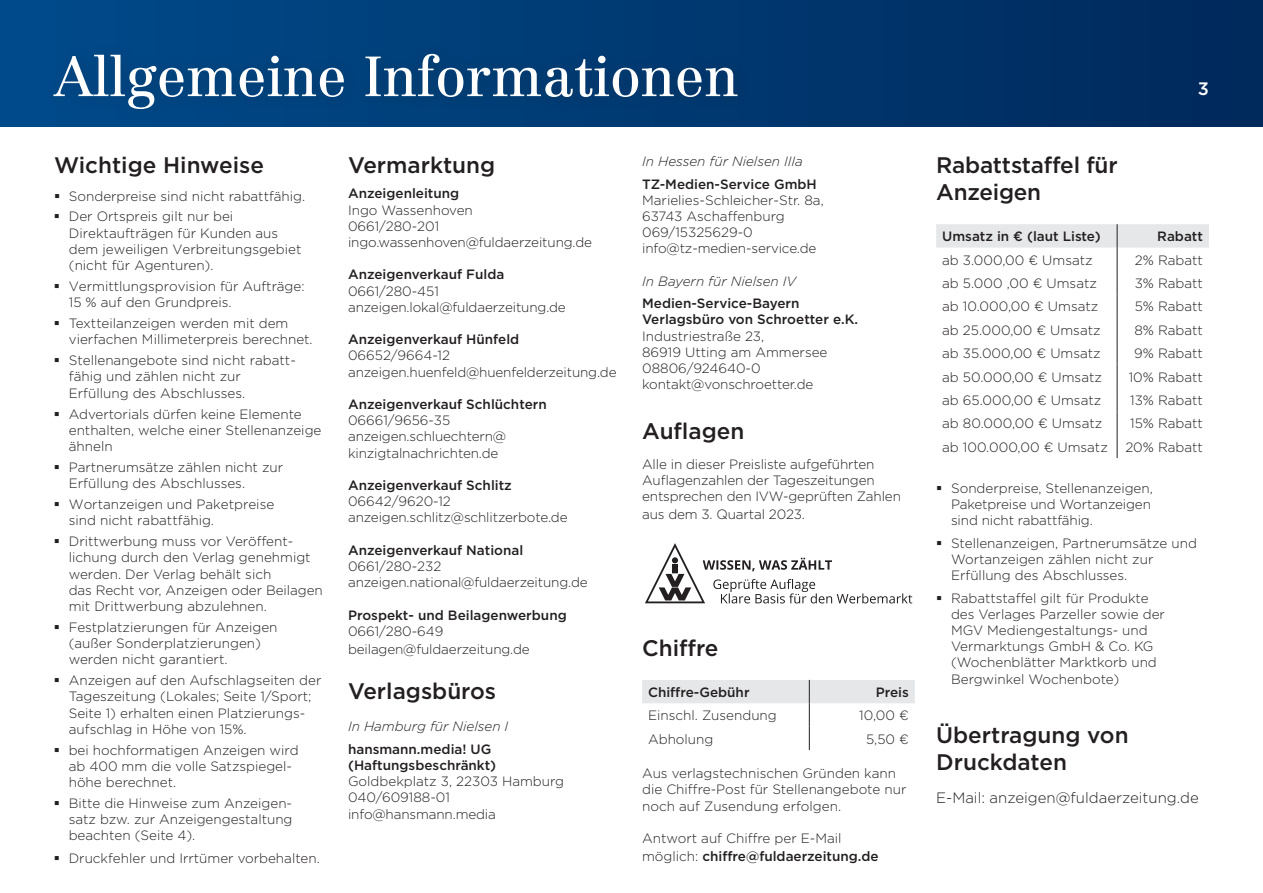
<style>
.page{position:relative;width:1263px;height:893px;background:#fff}
.page>*{position:absolute;margin:0;border:0;box-sizing:border-box;transform-origin:0 0}
.t1{font:55.5px "Centennial LT Pro";color:#fff}
.t2{font:500 22.5px/27px "Gotham";color:#231f20}
.t3{font:500 18px "Gotham";color:#fff}
.t4{font:300 15px "Gotham";color:#231f20}
.t5{font:300 13.5px/16.2px "Gotham";color:#231f20}
.t6{font:500 13.5px/16.2px "Gotham";color:#231f20}
.t7{font:italic 300 13.5px "Gotham";color:#231f20}
.s1{font-weight:500}
</style>
<div class="page">
<svg style="left:645px;top:543px;width:267px;height:60px"></svg>
<svg style="left:642px;top:680px;width:273px;height:70px"></svg>
<svg style="left:936px;top:224px;width:273px;height:234px"></svg>
<div style="left:0;top:0;width:1262px;height:127px;background:linear-gradient(to right,#004b8b,#00295b)"></div>
<div style="left:43px;top:42px;width:708px;height:83px;background:#231f20;opacity:.25"></div>
<h1 class="t1" style="left:54px;top:43px;width:686px">Allgemeine Informationen</h1>
<h2 class="t2" style="left:54px;top:151px;width:211px">Wichtige Hinweise</h2>
<p class="t5" style="left:69px;top:185px;width:238px;line-height:21px">Sonderpreise sind nicht rabattfähig.<br>Der Ortspreis gilt nur bei</p>
<p class="t5" style="left:69px;top:224px;width:234px">Direktaufträgen für Kunden aus dem jeweiligen Verbreitungsgebiet (nicht für Agenturen).</p>
<p class="t5" style="left:69px;top:278px;width:237px">Vermittlungsprovision für Aufträge:<br>15 % auf den Grundpreis.</p>
<p class="t5" style="left:69px;top:315px;width:245px">Textteilanzeigen werden mit dem vierfachen Millimeterpreis berechnet.</p>
<p class="t5" style="left:69px;top:352px;width:229px">Stellenangebote sind nicht rabatt&shy;fähig und zählen nicht zur<br>Erfüllung des Abschlusses.</p>
<p class="t5" style="left:69px;top:405px;width:254px">Advertorials dürfen keine Elemente enthalten, welche einer Stellenanzeige ähneln</p>
<p class="t5" style="left:69px;top:459px;width:216px">Partnerumsätze zählen nicht zur<br>Erfüllung des Abschlusses.</p>
<p class="t5" style="left:69px;top:496px;width:207px">Wortanzeigen und Paketpreise sind nicht rabattfähig.</p>
<p class="t5" style="left:69px;top:533px;width:255px">Drittwerbung muss vor Veröffent&shy;lichung durch den Verlag genehmigt werden. Der Verlag behält sich<br>das Recht vor, Anzeigen oder Beilagen mit Drittwerbung abzulehnen.</p>
<p class="t5" style="left:69px;top:619px;width:210px">Festplatzierungen für Anzeigen (außer Sonderplatzierungen) werden nicht garantiert.</p>
<p class="t5" style="left:69px;top:672px;width:254px">Anzeigen auf den Aufschlagseiten der Tageszeitung (Lokales; Seite 1/Sport; Seite 1) erhalten einen Platzierungs&shy;aufschlag in Höhe von 15%.</p>
<p class="t5" style="left:69px;top:741px;width:231px">bei hochformatigen Anzeigen wird ab 400 mm die volle Satzspiegel&shy;höhe berechnet.</p>
<p class="t5" style="left:69px;top:795px;width:225px;text-align:justify">Bitte die Hinweise zum Anzeigen&shy;satz bzw. zur Anzeigengestaltung beachten (Seite 4).</p>
<p class="t5" style="left:69px;top:850px;width:253px">Druckfehler und Irrtümer vorbehalten.</p>
<h2 class="t2" style="left:348px;top:151px;width:149px">Vermarktung</h2>
<p class="t6" style="left:348px;top:185px;width:113px">Anzeigenleitung</p>
<p class="t5" style="left:348px;top:201px;width:245px">Ingo Wassenhoven<br>0661/280-201 ingo.wassenhoven@fuldaerzeitung.de</p>
<p class="t6" style="left:348px;top:266px;width:158px">Anzeigenverkauf Fulda</p>
<p class="t5" style="left:348px;top:282px;width:219px">0661/280-451 anzeigen.lokal@fuldaerzeitung.de</p>
<p class="t6" style="left:348px;top:331px;width:173px">Anzeigenverkauf Hünfeld</p>
<p class="t5" style="left:348px;top:347px;width:270px">06652/9664-12 anzeigen.huenfeld@huenfelderzeitung.de</p>
<p class="t6" style="left:348px;top:396px;width:200px">Anzeigenverkauf Schlüchtern</p>
<p class="t5" style="left:348px;top:412px;width:160px">06661/9656-35 anzeigen.schluechtern@ kinzigtalnachrichten.de</p>
<p class="t6" style="left:348px;top:477px;width:165px">Anzeigenverkauf Schlitz</p>
<p class="t5" style="left:348px;top:493px;width:221px">06642/9620-12 anzeigen.schlitz@schlitzerbote.de</p>
<p class="t6" style="left:348px;top:542px;width:177px">Anzeigenverkauf National</p>
<p class="t5" style="left:348px;top:558px;width:241px">0661/280-232 anzeigen.national@fuldaerzeitung.de</p>
<p class="t6" style="left:348px;top:607px;width:220px">Prospekt- und Beilagenwerbung</p>
<p class="t5" style="left:348px;top:622px;width:183px;line-height:18px">0661/280-649 beilagen@fuldaerzeitung.de</p>
<h2 class="t2" style="left:348px;top:677px;width:150px">Verlagsbüros</h2>
<p class="t7" style="left:348px;top:718px;width:162px">In Hamburg für Nielsen I</p>
<p class="t6" style="left:348px;top:741px;width:150px">hansmann.media! UG (Haftungsbeschränkt)</p>
<p class="t5" style="left:348px;top:773px;width:218px">Goldbekplatz 3, 22303 Hamburg<br>040/609188-01 info@hansmann.media</p>
<p class="t7" style="left:642px;top:153px;width:162px">In Hessen für Nielsen IIIa</p>
<p class="t6" style="left:642px;top:175px;width:176px">TZ-Medien-Service GmbH</p>
<p class="t5" style="left:642px;top:191px;width:183px">Marielies-Schleicher-Str. 8a,<br>63743 Aschaffenburg<br>069/15325629-0 info@tz-medien-service.de</p>
<p class="t7" style="left:642px;top:272px;width:156px">In Bayern für Nielsen IV</p>
<p class="t6" style="left:642px;top:295px;width:217px">Medien-Service-Bayern<br>Verlagsbüro von Schroetter e.K.</p>
<p class="t5" style="left:642px;top:327px;width:187px">Industriestraße 23,<br>86919 Utting am Ammersee<br>08806/924640-0 kontakt@vonschroetter.de</p>
<h2 class="t2" style="left:642px;top:417px;width:104px">Auflagen</h2>
<p class="t5" style="left:642px;top:455px;width:260px">Alle in dieser Preisliste aufgeführten<br>Auflagenzahlen der Tageszeitungen entsprechen den IVW-geprüften Zahlen</p>
<p class="t5" style="left:642px;top:506px;width:164px">aus dem 3. Quartal 2023.</p>
<h2 class="t2" style="left:642px;top:634px;width:78px">Chiffre</h2>
<p class="t6" style="left:648px;top:684px;width:103px">Chiffre-Gebühr</p>
<p class="t6" style="left:876px;top:684px;width:35px">Preis</p>
<p class="t5" style="left:648px;top:707px;width:130px">Einschl. Zusendung</p>
<p class="t5" style="left:859px;top:707px;width:51px">10,00 €</p>
<p class="t5" style="left:648px;top:730px;width:67px">Abholung</p>
<p class="t5" style="left:866px;top:730px;width:44px">5,50 €</p>
<p class="t5" style="left:642px;top:765px;width:266px">Aus verlagstechnischen Gründen kann die Chiffre-Post für Stellenangebote nur noch auf Zusendung erfolgen.</p>
<p class="t5" style="left:642px;top:829px;width:238px;line-height:18px">Antwort auf Chiffre per E-Mail möglich: <span class="s1">chiffre@fuldaerzeitung.de</span></p>
<h3 class="t3" style="left:1198px;top:77px;width:13px">3</h3>
<h2 class="t2" style="left:936px;top:151px;width:183px">Rabattstaffel für<br>Anzeigen</h2>
<p class="t6" style="left:942px;top:228px;width:160px">Umsatz in € (laut Liste)</p>
<p class="t6" style="left:1157px;top:228px;width:47px">Rabatt</p>
<p class="t5" style="left:942px;top:251px;width:152px">ab 3.000,00 € Umsatz</p>
<p class="t5" style="left:1135px;top:251px;width:70px">2% Rabatt</p>
<p class="t5" style="left:942px;top:275px;width:156px">ab 5.000 ,00 € Umsatz</p>
<p class="t5" style="left:1135px;top:275px;width:70px">3% Rabatt</p>
<p class="t5" style="left:942px;top:298px;width:158px">ab 10.000,00 € Umsatz</p>
<p class="t5" style="left:1135px;top:298px;width:70px">5% Rabatt</p>
<p class="t5" style="left:942px;top:322px;width:160px">ab 25.000,00 € Umsatz</p>
<p class="t5" style="left:1134px;top:322px;width:70px">8% Rabatt</p>
<p class="t5" style="left:942px;top:345px;width:160px">ab 35.000,00 € Umsatz</p>
<p class="t5" style="left:1134px;top:345px;width:70px">9% Rabatt</p>
<p class="t5" style="left:942px;top:368px;width:161px">ab 50.000,00 € Umsatz</p>
<p class="t5" style="left:1129px;top:368px;width:76px">10% Rabatt</p>
<p class="t5" style="left:942px;top:392px;width:161px">ab 65.000,00 € Umsatz</p>
<p class="t5" style="left:1130px;top:392px;width:74px">13% Rabatt</p>
<p class="t5" style="left:942px;top:415px;width:162px">ab 80.000,00 € Umsatz</p>
<p class="t5" style="left:1130px;top:415px;width:74px">15% Rabatt</p>
<p class="t5" style="left:942px;top:438px;width:167px">ab 100.000,00 € Umsatz</p>
<p class="t5" style="left:1125px;top:438px;width:79px">20% Rabatt</p>
<p class="t5" style="left:951px;top:479px;width:203px">Sonderpreise, Stellenanzeigen,<br>Paketpreise und Wortanzeigen sind nicht rabattfähig.</p>
<p class="t5" style="left:951px;top:534px;width:247px">Stellenanzeigen, Partnerumsätze und<br>Wortanzeigen zählen nicht zur<br>Erfüllung des Abschlusses.</p>
<p class="t5" style="left:951px;top:589px;width:215px">Rabattstaffel gilt für Produkte des Verlages Parzeller sowie der<br>MGV Mediengestaltungs- und<br>Vermarktungs GmbH &amp; Co. KG (Wochenblätter Marktkorb und<br>Bergwinkel Wochenbote)</p>
<h2 class="t2" style="left:936px;top:721px;width:194px">Übertragung von<br>Druckdaten</h2>
<p class="t4" style="left:936px;top:788px;width:264px">E-Mail: anzeigen@fuldaerzeitung.de</p>
</div>
